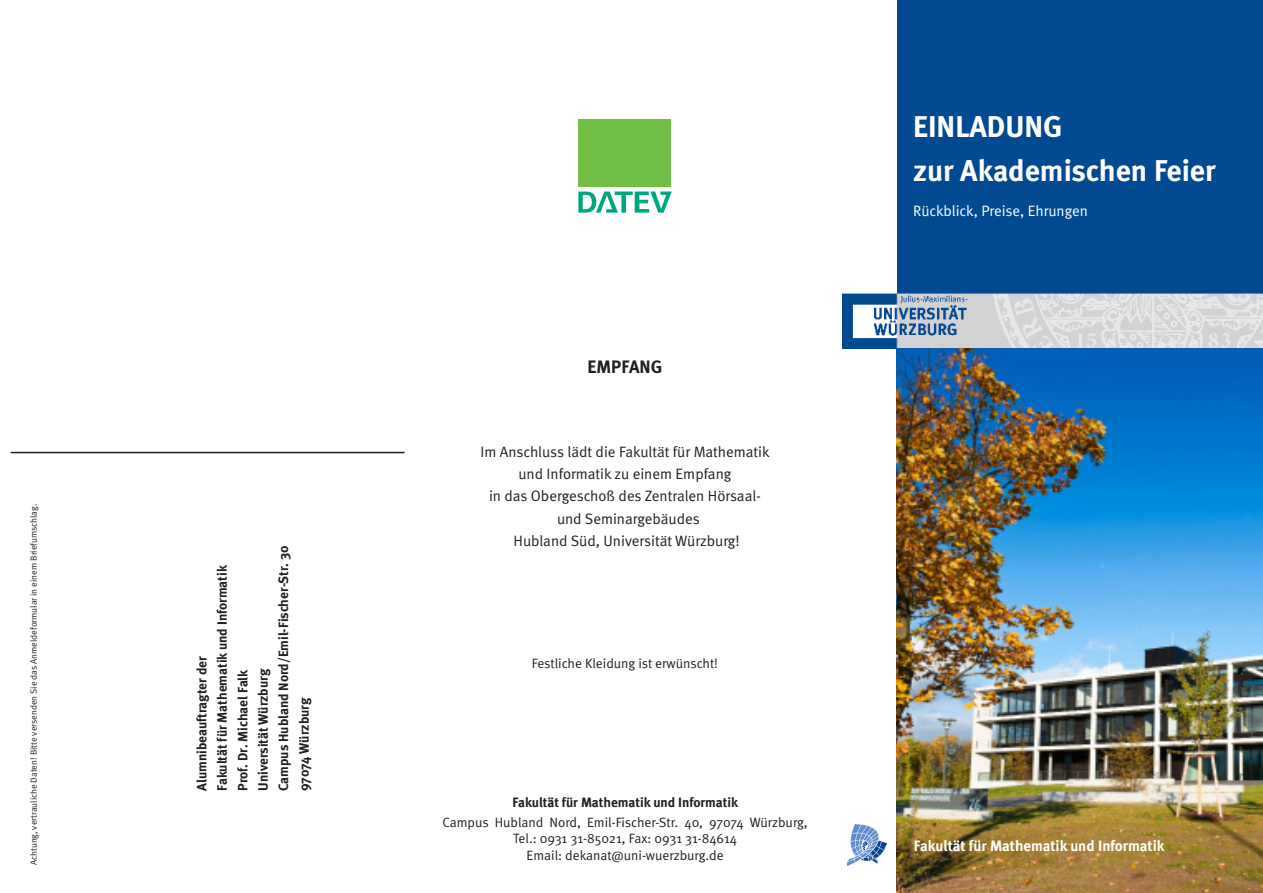
<style>
.page{position:relative;width:1263px;height:893px;background:#fff}
.page>*{position:absolute;margin:0;border:0;box-sizing:border-box;transform-origin:0 0}
.t1{font:700 30px "Meta";color:#fff}
.t2{font:700 18px "Meta";color:#231f20}
.t3{font:15px "Meta Normal";color:#231f20}
.t4{font:700 15px "Meta";color:#fff}
.t5{font:15px "Meta Normal";color:#fff}
.t6{font:700 13.5px "Meta";color:#231f20}
.t7{font:13.5px/16.2px "Meta Normal";color:#231f20;text-align:center}
.t8{font:9px "Meta Normal";color:#231f20}
</style>
<div class="page">
<div style="left:897px;top:0;width:366px;height:893px;background:#014990"></div>
<img style="left:842px;top:293px;width:421px;height:56px">
<img style="left:897px;top:349px;width:366px;height:544px">
<hr style="left:11px;top:452px;width:394px;height:1px;background:#231f20">
<img style="left:847px;top:824px;width:39px;height:41px">
<svg style="left:578px;top:191px;width:94px;height:22px"></svg>
<div style="left:578px;top:120px;width:93px;height:67px;background:#71bf44"></div>
<p class="t8" style="left:29px;top:865px;width:363px;rotate:-90deg">Achtung, vertrauliche Daten! Bitte versenden Sie das Anmeldeformular in einem Briefumschlag.</p>
<p class="t6" style="left:214px;top:791px;width:227px;rotate:-90deg">Fakultät für Mathematik und Informatik</p>
<p class="t6" style="left:193px;top:791px;width:136px;rotate:-90deg">Alumnibeauftragter der</p>
<p class="t6" style="left:275px;top:791px;width:247px;rotate:-90deg">Campus Hubland Nord/Emil-Fischer-Str. 30</p>
<p class="t6" style="left:234px;top:791px;width:123px;rotate:-90deg">Prof. Dr. Michael Falk</p>
<p class="t6" style="left:255px;top:791px;width:124px;rotate:-90deg">Universität Würzburg</p>
<p class="t6" style="left:296px;top:791px;width:95px;rotate:-90deg">97074 Würzburg</p>
<p class="t2" style="left:587px;top:355px;width:76px">EMPFANG</p>
<p class="t3" style="left:480px;top:443px;width:291px">Im Anschluss lädt die Fakultät für Mathematik</p>
<p class="t3" style="left:518px;top:465px;width:214px">und Informatik zu einem Empfang</p>
<p class="t3" style="left:489px;top:487px;width:273px">in das Obergeschoß des Zentralen Hörsaal-</p>
<p class="t3" style="left:557px;top:510px;width:144px">und Seminargebäudes</p>
<p class="t3" style="left:513px;top:532px;width:228px">Hubland Süd, Universität Würzburg!</p>
<p class="t7" style="left:532px;top:655px;width:188px">Festliche Kleidung ist erwünscht!</p>
<p class="t6" style="left:512px;top:794px;width:227px">Fakultät für Mathematik und Informatik</p>
<p class="t7" style="left:442px;top:814px;width:367px">Campus Hubland Nord, Emil-Fischer-Str. 40, 97074 Würzburg,<br>Tel.: 0931 31-85021, Fax: 0931 31-84614</p>
<p class="t7" style="left:527px;top:847px;width:198px">Email: dekanat@uni-wuerzburg.de</p>
<p class="t1" style="left:913px;top:108px;width:151px">EINLADUNG</p>
<p class="t1" style="left:913px;top:152px;width:304px">zur Akademischen Feier</p>
<p class="t5" style="left:913px;top:202px;width:176px">Rückblick, Preise, Ehrungen</p>
<p class="t4" style="left:914px;top:836px;width:252px">Fakultät für Mathematik und Informatik</p>
</div>
